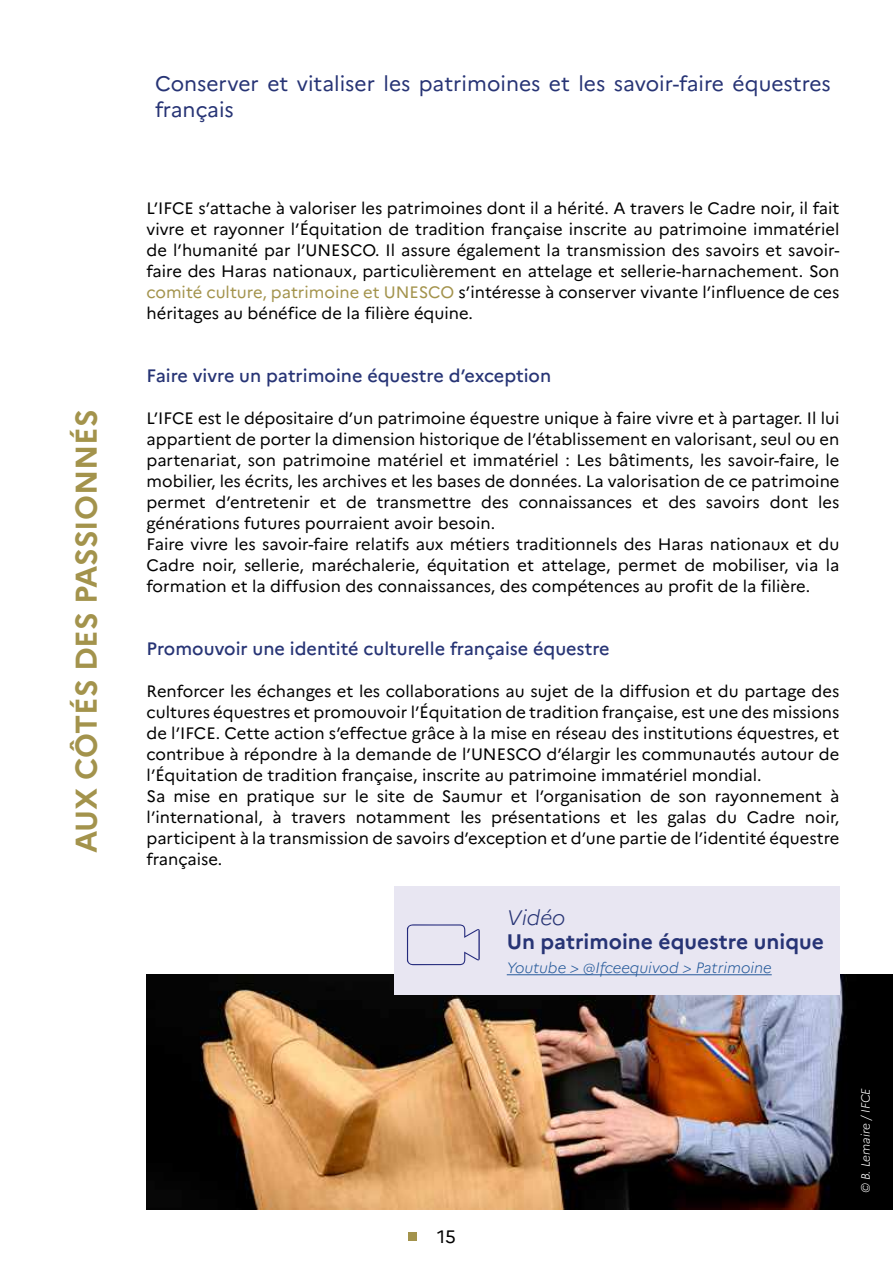
<style>
.page{position:relative;width:893px;height:1263px;background:#fff}
.page>*{position:absolute;margin:0;border:0;box-sizing:border-box;transform-origin:0 0}
.t1{font:700 30px "Marianne";color:#a3934c}
.t2{font:21px/25.2px "Marianne";color:#273475}
.t3{font:700 21px "Marianne";color:#273475}
.t4{font:italic 300 21px "Marianne";color:#273475}
.t5{font:500 18px "Marianne";color:#273475}
.t6{font:18px "Marianne";color:#000}
.t7{font:16.5px/21px "Marianne";color:#000}
.t8{font:italic 300 15px "Marianne";color:#275b9b}
.t9{font:italic 300 12px "Marianne";color:#fff}
.s1{color:#a3934c}
</style>
<div class="page">
<img style="left:147px;top:974px;width:746px;height:235px">
<div style="left:394px;top:886px;width:446px;height:108px;background:#e8e6f2"></div>
<hr style="left:507px;top:974px;width:265px;height:1px;background:#275b9b">
<svg style="left:407px;top:924px;width:73px;height:41px"></svg>
<div style="left:409px;top:1232px;width:8px;height:9px;background:#a3934c"></div>
<h1 class="t1" style="left:68px;top:853px;width:445px;rotate:-90deg">AUX CÔTÉS DES PASSIONNÉS</h1>
<p class="t2" style="left:155px;top:71px;width:677px">Conserver et vitaliser les patrimoines et les savoir-faire équestres français</p>
<p class="t7" style="left:147px;top:198px;width:694px;text-align:justify">L’IFCE s’attache à valoriser les patrimoines dont il a hérité. A travers le Cadre noir, il fait vivre et rayonner l’Équitation de tradition française inscrite au patrimoine immatériel de l’humanité par l’UNESCO. Il assure également la transmission des savoirs et savoir&shy;faire des Haras nationaux, particulièrement en attelage et sellerie-harnachement. Son <span class="s1">comité culture, patrimoine et UNESCO</span> s’intéresse à conserver vivante l’influence de ces héritages au bénéfice de la filière équine.</p>
<p class="t5" style="left:147px;top:365px;width:406px">Faire vivre un patrimoine équestre d’exception</p>
<p class="t7" style="left:147px;top:408px;width:694px">L’IFCE est le dépositaire d’un patrimoine équestre unique à faire vivre et à partager. Il lui appartient de porter la dimension historique de l’établissement en valorisant, seul ou en partenariat, son patrimoine matériel et immatériel : Les bâtiments, les savoir-faire, le mobilier, les écrits, les archives et les bases de données. La valorisation de ce patrimoine permet d’entretenir et de transmettre des connaissances et des savoirs dont les générations futures pourraient avoir besoin.<br>Faire vivre les savoir-faire relatifs aux métiers traditionnels des Haras nationaux et du Cadre noir, sellerie, maréchalerie, équitation et attelage, permet de mobiliser, via la formation et la diffusion des connaissances, des compétences au profit de la filière.</p>
<p class="t5" style="left:147px;top:638px;width:465px">Promouvoir une identité culturelle française équestre</p>
<p class="t7" style="left:147px;top:681px;width:694px">Renforcer les échanges et les collaborations au sujet de la diffusion et du partage des cultures équestres et promouvoir l’Équitation de tradition française, est une des missions de l’IFCE. Cette action s’effectue grâce à la mise en réseau des institutions équestres, et contribue à répondre à la demande de l’UNESCO d’élargir les communautés autour de l’Équitation de tradition française, inscrite au patrimoine immatériel mondial.<br>Sa mise en pratique sur le site de Saumur et l’organisation de son rayonnement à l’international, à travers notamment les présentations et les galas du Cadre noir, participent à la transmission de savoirs d’exception et d’une partie de l’identité équestre française.</p>
<p class="t4" style="left:507px;top:904px;width:60px">Vidéo</p>
<p class="t3" style="left:507px;top:928px;width:319px">Un patrimoine équestre unique</p>
<p class="t8" style="left:507px;top:958px;width:266px">Youtube &gt; @Ifceequivod &gt; Patrimoine</p>
<p class="t6" style="left:437px;top:1225px;width:20px">15</p>
<p class="t9" style="left:858px;top:1193px;width:107px;rotate:-90deg">© B. Lemaire / IFCE</p>
</div>
